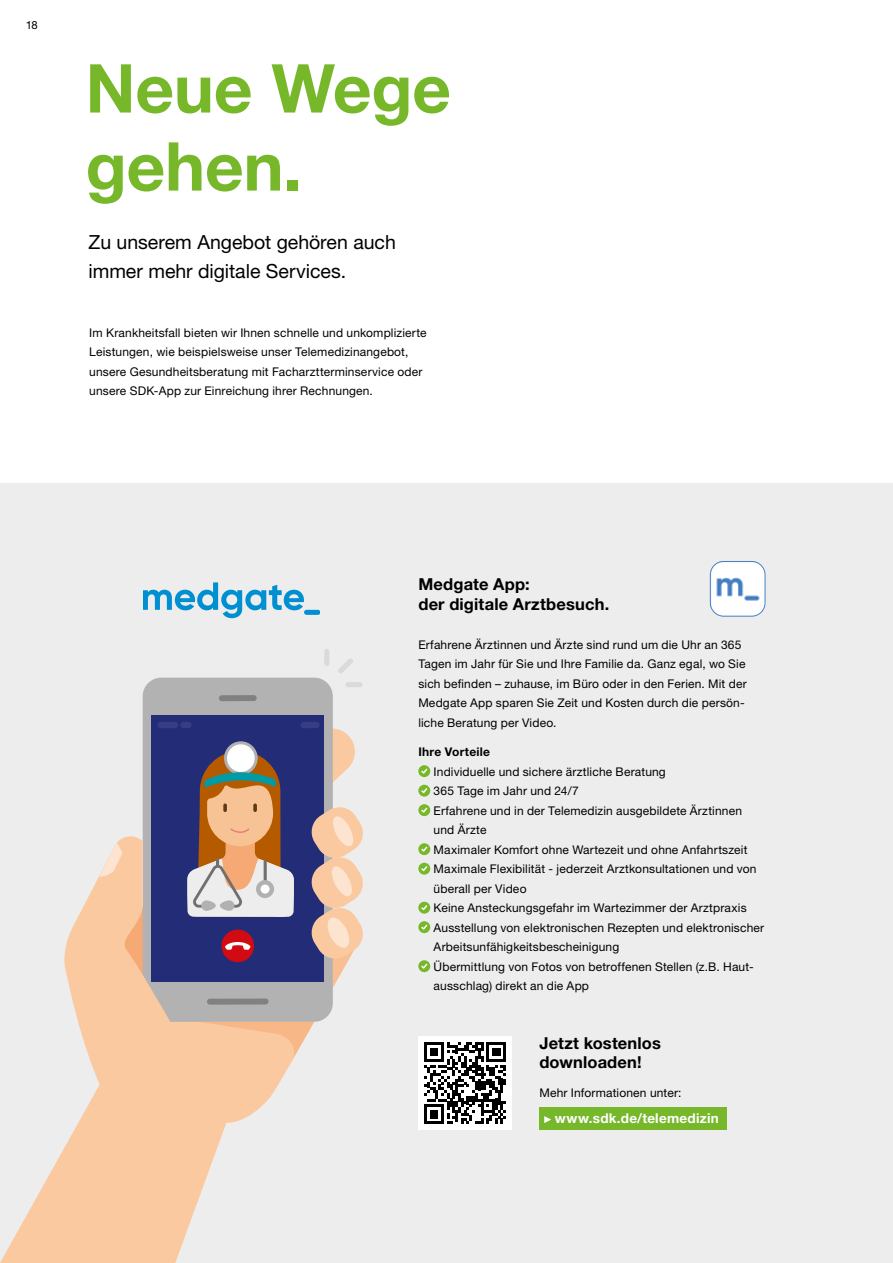
<style>
.page{position:relative;width:893px;height:1263px;background:#fff}
.page>*{position:absolute;margin:0;border:0;box-sizing:border-box;transform-origin:0 0}
.t1{font:700 67.5px/78px "Helvetica Neue LT Std";letter-spacing:-.005em;color:#76b82a}
.t2{font:19.5px/29.2px "Helvetica Neue LT Std";letter-spacing:-.005em;color:#000}
.t3{font:700 16.5px/19.5px "Helvetica Neue LT Std";letter-spacing:.01em;color:#000}
.t4{font:700 13.5px "Helvetica Neue LT Std";letter-spacing:.02em;color:#fff}
.t5{font:12px/19.5px "Helvetica Neue LT Std";letter-spacing:.015em;color:#000}
.t6{font:700 12px "Helvetica Neue LT Std";letter-spacing:.02em;color:#000}
.t7{font:11.25px "Helvetica Neue LT Std";color:#000}
</style>
<div class="page">
<div style="left:0;top:483px;width:893px;height:780px;background:#ededed"></div>
<div style="left:418px;top:765px;width:12px;height:12px;background:#76b82a;border-radius:50%"></div>
<svg style="left:421px;top:768px;width:6px;height:6px"></svg>
<svg style="left:418px;top:785px;width:12px;height:12px"></svg>
<svg style="left:421px;top:788px;width:6px;height:5px"></svg>
<div style="left:418px;top:804px;width:12px;height:12px;background:#76b82a;border-radius:50%"></div>
<svg style="left:421px;top:807px;width:6px;height:6px"></svg>
<div style="left:418px;top:843px;width:12px;height:12px;background:#76b82a;border-radius:50%"></div>
<svg style="left:421px;top:846px;width:6px;height:6px"></svg>
<svg style="left:418px;top:863px;width:12px;height:12px"></svg>
<svg style="left:421px;top:866px;width:6px;height:5px"></svg>
<svg style="left:418px;top:902px;width:12px;height:12px"></svg>
<svg style="left:421px;top:905px;width:6px;height:5px"></svg>
<div style="left:418px;top:921px;width:12px;height:12px;background:#76b82a;border-radius:50%"></div>
<svg style="left:421px;top:924px;width:6px;height:6px"></svg>
<div style="left:418px;top:960px;width:12px;height:12px;background:#76b82a;border-radius:50%"></div>
<svg style="left:421px;top:963px;width:6px;height:6px"></svg>
<img style="left:710px;top:561px;width:55px;height:55px">
<div style="left:710px;top:561px;width:55px;height:55px;border:1px solid #4481c2;border-radius:13px"></div>
<svg style="left:0;top:1139px;width:221px;height:124px;fill:#fbc9a0"></svg>
<div style="left:143px;top:678px;width:190px;height:344px;background:#b3b2b2;border-radius:19px"></div>
<div style="left:151px;top:715px;width:173px;height:267px;background:#232c77"></div>
<svg style="left:219px;top:695px;width:38px;height:6px"></svg>
<div style="left:157px;top:722px;width:21px;height:6px;background:#383c83;border-radius:3px"></div>
<div style="left:180px;top:722px;width:12px;height:6px;background:#383c83;border-radius:3px"></div>
<div style="left:301px;top:722px;width:19px;height:6px;background:#383c83;border-radius:3px"></div>
<svg style="left:338px;top:658px;width:15px;height:15px"></svg>
<svg style="left:324px;top:649px;width:5px;height:17px"></svg>
<svg style="left:345px;top:682px;width:18px;height:5px"></svg>
<svg style="left:64px;top:726px;width:299px;height:413px"></svg>
<svg style="left:144px;top:582px;width:176px;height:36px"></svg>
<div style="left:539px;top:1107px;width:187px;height:22px;background:#76b82a"></div>
<svg style="left:544px;top:1116px;width:7px;height:7px"></svg>
<div style="left:418px;top:1036px;width:94px;height:94px;background:#fff"></div>
<svg style="left:424px;top:1042px;width:82px;height:82px"></svg>
<p class="t7" style="left:26px;top:19px;width:14px">18</p>
<h1 class="t1" style="left:86px;top:48px;width:367px">Neue Wege gehen.</h1>
<h2 class="t2" style="left:89px;top:227px;width:309px">Zu unserem Angebot gehören auch immer mehr digitale Services.</h2>
<p class="t5" style="left:89px;top:323px;width:339px">Im Krankheitsfall bieten wir Ihnen schnelle und unkomplizierte Leistungen, wie beispielsweise unser Telemedizinangebot, unsere Gesundheitsberatung mit Facharztterminservice oder unsere SDK-App zur Einreichung ihrer Rechnungen.</p>
<h3 class="t3" style="left:418px;top:574px;width:192px">Medgate App:<br>der digitale Arztbesuch.</h3>
<p class="t5" style="left:418px;top:635px;width:330px">Erfahrene Ärztinnen und Ärzte sind rund um die Uhr an 365<br>Tagen im Jahr für Sie und Ihre Familie da. Ganz egal, wo Sie sich befinden – zuhause, im Büro oder in den Ferien. Mit der Medgate App sparen Sie Zeit und Kosten durch die persön&shy;liche Beratung per Video.</p>
<p class="t6" style="left:418px;top:744px;width:73px">Ihre Vorteile</p>
<p class="t5" style="left:434px;top:761px;width:332px">Individuelle und sichere ärztliche Beratung<br>365 Tage im Jahr und 24/7<br>Erfahrene und in der Telemedizin ausgebildete Ärztinnen und Ärzte<br>Maximaler Komfort ohne Wartezeit und ohne Anfahrtszeit Maximale Flexibilität - jederzeit Arztkonsultationen und von überall per Video<br>Keine Ansteckungsgefahr im Wartezimmer der Arztpraxis Ausstellung von elektronischen Rezepten und elektronischer Arbeitsunfähigkeitsbescheinigung<br>Übermittlung von Fotos von betroffenen Stellen (z.B. Haut&shy;ausschlag) direkt an die App</p>
<h3 class="t3" style="left:539px;top:1033px;width:123px">Jetzt kostenlos downloaden!</h3>
<p class="t5" style="left:539px;top:1083px;width:144px">Mehr Informationen unter:</p>
<p class="t4" style="left:555px;top:1110px;width:165px">www.sdk.de/telemedizin</p>
</div>
